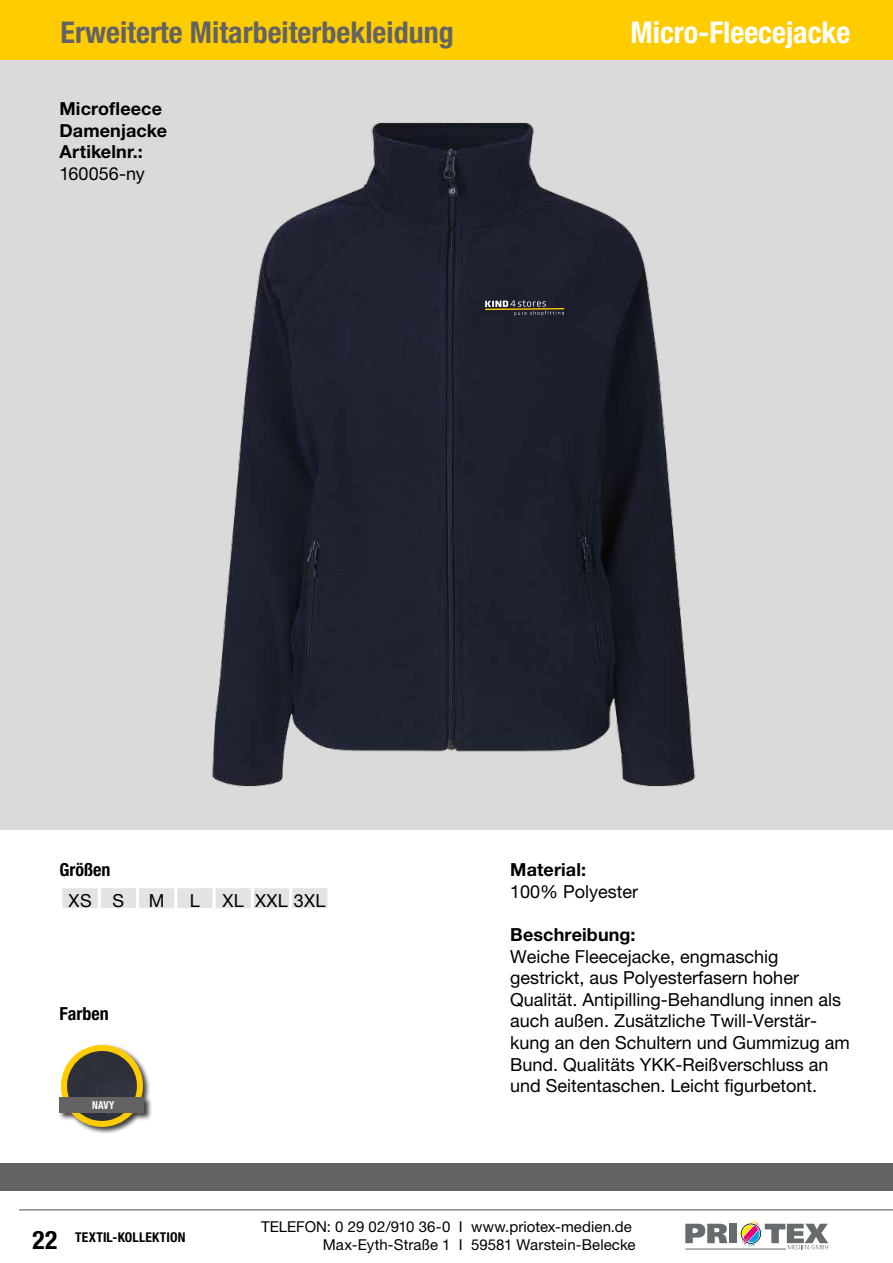
<style>
.page{position:relative;width:893px;height:1263px;background:#fff}
.page>*{position:absolute;margin:0;border:0;box-sizing:border-box;transform-origin:0 0}
.t1{font:700 condensed 30px "Helvetica Neue LT Pro";color:#646363}
.t2{font:700 condensed 30px "Helvetica Neue LT Pro";color:#fff}
.t3{font:18px/21.6px "Helvetica Neue LT Pro";color:#000}
.t4{font:700 18px/21.6px "Helvetica Neue LT Pro";letter-spacing:.005em;color:#000}
.t5{font:700 condensed 18px "Helvetica Neue LT Pro";color:#000}
.t6{font:15px/18px "Helvetica Neue LT Pro";letter-spacing:.005em;color:#000;text-align:right}
.t7{font:700 condensed 13.5px "Helvetica Neue LT Pro";letter-spacing:.015em;color:#000}
.t8{font:700 condensed 10.95px "Helvetica Neue LT Pro";color:#fff;scale:.91 1}
.s1{font-size:25.5px}
</style>
<div class="page">
<hr style="left:19px;top:1209px;width:874px;height:1px;background:#878787">
<svg style="left:685px;top:1224px;width:42px;height:19px"></svg>
<div style="left:729px;top:1224px;width:8px;height:19px;background:#666b6e"></div>
<hr style="left:685px;top:1249px;width:101px;height:1px;background:#666b6e">
<svg style="left:738px;top:1221px;width:90px;height:28px"></svg>
<div style="left:0;top:1163px;width:893px;height:28px;background:#646363"></div>
<div style="left:0;top:58px;width:893px;height:771px;background:#dadada"></div>
<div style="left:0;top:0;width:893px;height:60px;background:#fc0"></div>
<div style="left:58px;top:1043px;width:94px;height:91px;background:#000;opacity:.75"></div>
<img style="left:64px;top:1048px;width:76px;height:76px;border-radius:38px">
<div style="left:61px;top:1045px;width:82px;height:82px;border:6px solid #fc0;border-radius:50%"></div>
<div style="left:60px;top:1097px;width:84px;height:16px;background:#646363"></div>
<img style="left:73px;top:122px;width:760px;height:708px">
<svg style="left:485px;top:300px;width:79px;height:16px"></svg>
<div style="left:63px;top:888px;width:264px;height:20px;background:#e3e3e3"></div>
<hr style="left:98px;top:888px;width:3px;height:20px;background:#fff">
<hr style="left:136px;top:888px;width:3px;height:20px;background:#fff">
<hr style="left:174px;top:888px;width:3px;height:20px;background:#fff">
<hr style="left:213px;top:888px;width:3px;height:20px;background:#fff">
<hr style="left:251px;top:888px;width:3px;height:20px;background:#fff">
<hr style="left:289px;top:888px;width:3px;height:20px;background:#fff">
<h1 class="t1" style="left:61px;top:14px;width:395px">Erweiterte Mitarbeiterbekleidung</h1>
<h1 class="t2" style="left:631px;top:14px;width:221px">Micro-Fleecejacke</h1>
<p class="t4" style="left:60px;top:97px;width:109px">Microfleece<br>Damenjacke<br>Artikelnr.:</p>
<p class="t3" style="left:60px;top:162px;width:87px">160056-ny</p>
<p class="t5" style="left:60px;top:859px;width:53px">Größen</p>
<p class="t3" style="left:69px;top:889px;width:57px">XS S</p>
<p class="t3" style="left:149px;top:889px;width:17px">M</p>
<p class="t3" style="left:190px;top:889px;width:12px">L</p>
<p class="t3" style="left:223px;top:889px;width:105px">XL XXL 3XL</p>
<p class="t5" style="left:60px;top:1003px;width:51px">Farben</p>
<p class="t8" style="left:92px;top:1098px;width:26px">NAVY</p>
<p class="t4" style="left:510px;top:858px;width:77px">Material:</p>
<p class="t3" style="left:510px;top:880px;width:130px">100% Polyester</p>
<p class="t4" style="left:510px;top:923px;width:127px">Beschreibung:</p>
<p class="t3" style="left:510px;top:945px;width:341px">Weiche Fleecejacke, engmaschig gestrickt, aus Polyesterfasern hoher Qualität. Antipilling-Behandlung innen als auch außen. Zusätzliche Twill-Verstär&shy;kung an den Schultern und Gummizug am Bund. Qualitäts YKK-Reißverschluss an und Seitentaschen. Leicht figurbetont.</p>
<p class="t7" style="left:33px;top:1228px;width:154px"><span class="s1">22</span> TEXTIL-KOLLEKTION</p>
<p class="t6" style="left:261px;top:1218px;width:376px">TELEFON: 0 29 02/910 36-0 I www.priotex-medien.de<br>Max-Eyth-Straße 1 I 59581 Warstein-Belecke</p>
</div>
